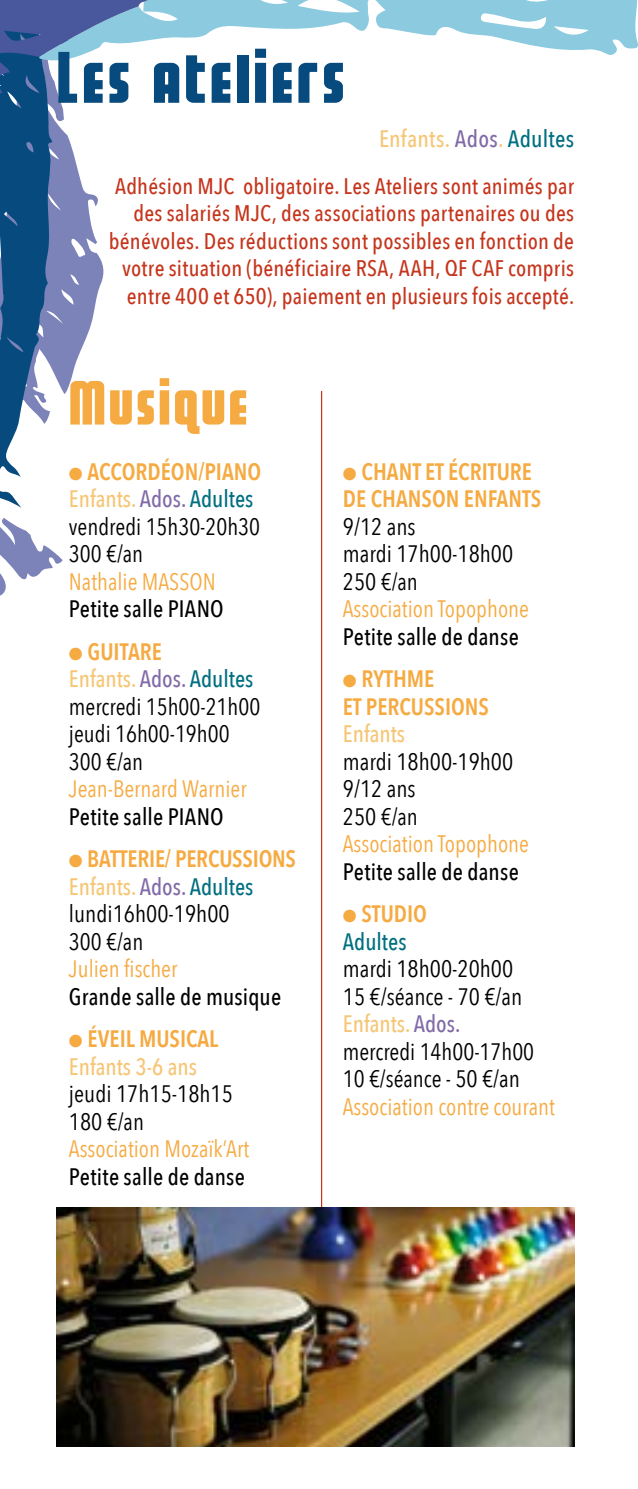
<style>
.page{position:relative;width:638px;height:1489px;background:#fff}
.page>*{position:absolute;margin:0;border:0;box-sizing:border-box;transform-origin:0 0}
.t1{font:74.5px "Homelander";letter-spacing:.04em;color:#074b7e;scale:1.18 1}
.t2{font:63.75px "Homelander";letter-spacing:.04em;color:#f6aa42;scale:1.18 1}
.t3{font:23.75px/27.5px "Avenir Next Condensed";color:#000}
.t4{font:23.75px "Avenir Next Condensed";color:#f6aa42}
.t5{font:500 23.75px "Avenir Next Condensed";letter-spacing:.005em;color:#000}
.t6{font:500 23.75px/27.5px "Avenir Next Condensed";color:#f6c574}
.t7{font:600 23.75px/27.5px "Avenir Next Condensed";color:#f6aa42}
.t8{font:500 23.75px/27.5px "Avenir Next Condensed";color:#006f80}
.t9{font:500 22.5px/27.5px "Avenir Next Condensed";letter-spacing:.01em;color:#c5351c;text-align:right}
.s1{color:#806aa8}
.s2{color:#006f80}
.s3{color:#f6aa42}
.s4{font-weight:600;color:#f6aa42}
.s5{font-weight:500;color:#f6c574}
.s6{font-weight:500;color:#806aa8}
.s7{font-weight:500;color:#006f80}
</style>
<div class="page">
<hr style="left:321px;top:391px;width:1px;height:1055px;background:#c5351c">
<svg style="left:0;top:518px;width:63px;height:78px"></svg>
<svg style="left:287px;top:0;width:351px;height:55px;fill:#8bcadf"></svg>
<svg style="left:0;top:0;width:287px;height:508px"></svg>
<img style="left:57px;top:1207px;width:517px;height:239px">
<h1 class="t1" style="left:57px;top:39px;width:245px">Les ateliers</h1>
<p class="t6" style="left:379px;top:125px;width:196px">Enfants. <span class="s1">Ados</span>. <span class="s2">Adultes</span></p>
<p class="t9" style="left:109px;top:172px;width:467px">Adhésion MJC obligatoire. Les Ateliers sont animés par des salariés MJC, des associations partenaires ou des bénévoles. Des réductions sont possibles en fonction de votre situation (bénéficiaire RSA, AAH, QF CAF compris entre 400 et 650), paiement en plusieurs fois accepté.</p>
<h2 class="t2" style="left:69px;top:370px;width:153px">Musique</h2>
<p class="t3" style="left:69px;top:456px;width:194px"><span class="s3">●</span> <span class="s4">ACCORDÉON/PIANO<br></span><span class="s5">Enfants.</span> <span class="s6">Ados.</span> <span class="s7">Adultes </span>vendredi 15h30-20h30<br>300 €/an</p>
<p class="t4" style="left:69px;top:561px;width:148px">Nathalie MASSON</p>
<p class="t5" style="left:69px;top:594px;width:156px">Petite salle PIANO</p>
<p class="t3" style="left:69px;top:636px;width:193px"><span class="s3">●</span> <span class="s4">GUITARE<br></span><span class="s5">Enfants.</span> <span class="s6">Ados.</span> <span class="s7">Adultes </span>mercredi 15h00-21h00 jeudi 16h00-19h00<br>300 €/an</p>
<p class="t4" style="left:69px;top:768px;width:179px">Jean-Bernard Warnier</p>
<p class="t5" style="left:69px;top:802px;width:156px">Petite salle PIANO</p>
<p class="t3" style="left:69px;top:844px;width:229px"><span class="s3">●</span> <span class="s4">BATTERIE/ PERCUSSIONS<br></span><span class="s5">Enfants.</span> <span class="s6">Ados.</span> <span class="s7">Adultes </span>lundi16h00-19h00<br>300 €/an</p>
<p class="t4" style="left:69px;top:948px;width:110px">Julien fischer</p>
<p class="t5" style="left:69px;top:982px;width:214px">Grande salle de musique</p>
<p class="t6" style="left:69px;top:1025px;width:151px"><span class="s3">●</span> <span class="s4">ÉVEIL MUSICAL<br></span>Enfants 3-6 ans</p>
<p class="t3" style="left:69px;top:1079px;width:165px">jeudi 17h15-18h15<br>180 €/an</p>
<p class="t4" style="left:69px;top:1128px;width:182px">Association Mozaïk’Art</p>
<p class="t5" style="left:69px;top:1162px;width:177px">Petite salle de danse</p>
<p class="t7" style="left:343px;top:457px;width:200px">● CHANT ET ÉCRITURE<br>DE CHANSON ENFANTS</p>
<p class="t3" style="left:343px;top:511px;width:172px">9/12 ans<br>mardi 17h00-18h00<br>250 €/an</p>
<p class="t4" style="left:343px;top:588px;width:188px">Association Topophone</p>
<p class="t5" style="left:343px;top:622px;width:177px">Petite salle de danse</p>
<p class="t7" style="left:343px;top:664px;width:148px">● RYTHME<br>ET PERCUSSIONS</p>
<p class="t6" style="left:343px;top:720px;width:64px">Enfants</p>
<p class="t3" style="left:343px;top:746px;width:172px">mardi 18h00-19h00<br>9/12 ans<br>250 €/an</p>
<p class="t4" style="left:343px;top:823px;width:188px">Association Topophone</p>
<p class="t5" style="left:343px;top:857px;width:177px">Petite salle de danse</p>
<p class="t8" style="left:343px;top:900px;width:86px"><span class="s3">●</span> <span class="s4">STUDIO<br></span>Adultes</p>
<p class="t3" style="left:343px;top:954px;width:193px">mardi 18h00-20h00<br>15 €/séance - 70 €/an<br><span class="s5">Enfants.</span> <span class="s6">Ados. </span>mercredi 14h00-17h00<br>10 €/séance - 50 €/an</p>
<p class="t4" style="left:343px;top:1086px;width:214px">Association contre courant</p>
</div>
